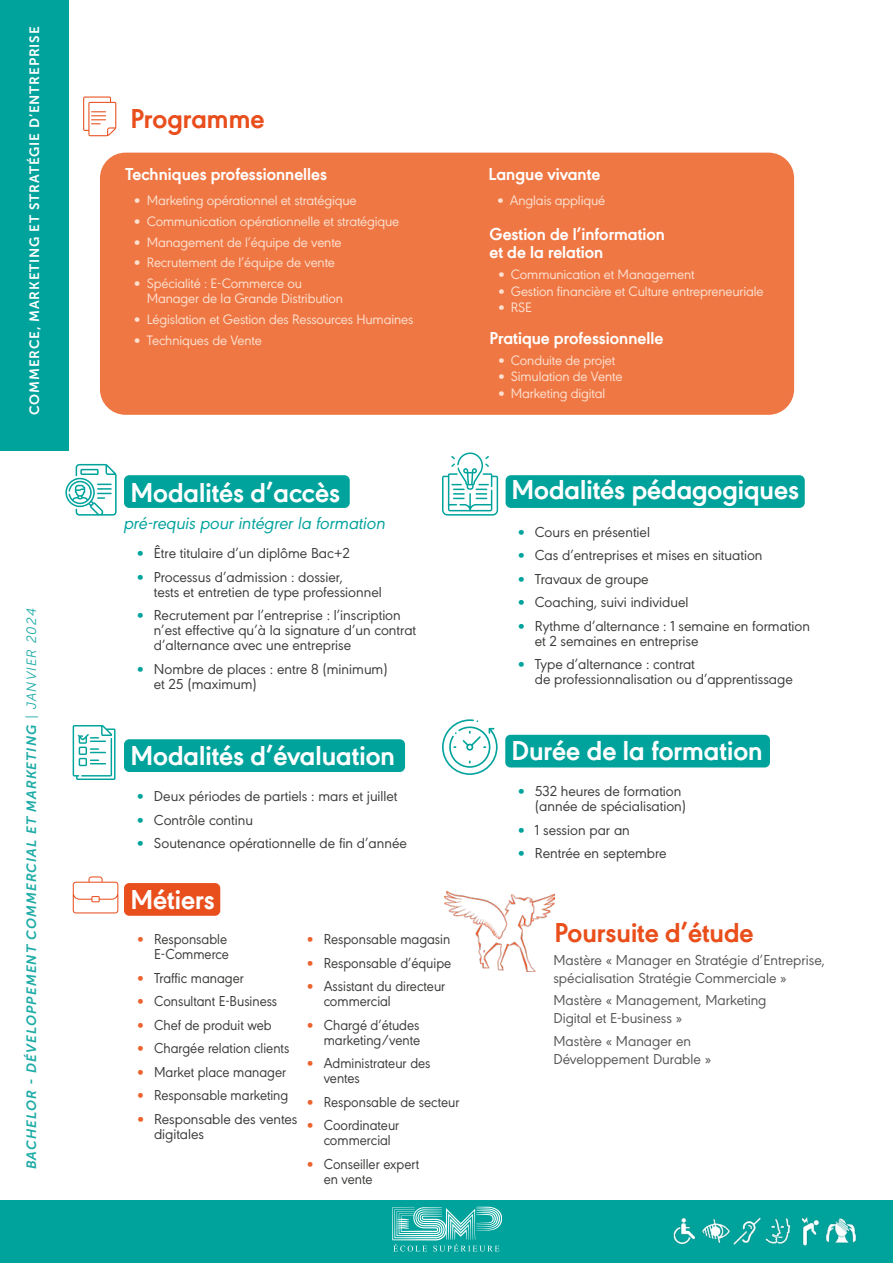
<style>
.page{position:relative;width:893px;height:1263px;background:#fff}
.page>*{position:absolute;margin:0;border:0;box-sizing:border-box;transform-origin:0 0}
.t1{font:700 28.5px "URW Geometric";color:#fff}
.t2{font:700 28.5px "URW Geometric";color:#e94e1b}
.t3{font:700 28.5px "URW Geometric";color:#e94e1d}
.t4{font:700 18px/18px "URW Geometric";color:#fff}
.t5{font:italic 18px "URW Geometric";color:#00a39c}
.t6{font:15px/15px "URW Geometric";color:#3c3c3b}
.t7{font:15px/15px "URW Geometric";color:#3c3c3b;scale:.95 1}
.t8{font:15px/18px "URW Geometric";color:#575756}
.t9{font:14.25px/15px "URW Geometric";letter-spacing:-.01em;color:#fde0d0}
.t10{font:italic 13.5px "Museo Sans 700";letter-spacing:.08em;color:#1caba6}
.t11{font:13.5px "Museo Sans 700";letter-spacing:.06em;color:#fff}
.s1{font-family:"Museo Sans 300"}
.s2{color:#00a39c}
.s3{color:#ec632e}
</style>
<div class="page">
<div style="left:124px;top:883px;width:96px;height:33px;background:#e94e1d;border-radius:5px"></div>
<div style="left:506px;top:475px;width:299px;height:33px;background:#00a39c;border-radius:5px"></div>
<div style="left:124px;top:739px;width:281px;height:33px;background:#00a39c;border-radius:5px"></div>
<div style="left:124px;top:475px;width:226px;height:33px;background:#00a39c;border-radius:5px"></div>
<div style="left:100px;top:153px;width:694px;height:262px;background:#ef7743;border-radius:26px"></div>
<svg style="left:83px;top:97px;width:33px;height:39px"></svg>
<div style="left:0;top:0;width:68px;height:450px;background:#00a39c"></div>
<div style="left:505px;top:735px;width:265px;height:32px;background:#00a39c;border-radius:5px"></div>
<img style="left:444px;top:892px;width:110px;height:79px">
<svg style="left:73px;top:876px;width:45px;height:37px"></svg>
<svg style="left:442px;top:719px;width:56px;height:56px"></svg>
<svg style="left:65px;top:464px;width:52px;height:52px"></svg>
<svg style="left:73px;top:725px;width:43px;height:55px"></svg>
<svg style="left:442px;top:452px;width:56px;height:64px"></svg>
<div style="left:0;top:1200px;width:893px;height:63px;background:#00a39c"></div>
<svg style="left:392px;top:1207px;width:110px;height:44px"></svg>
<img style="left:673px;top:1217px;width:183px;height:29px">
<p class="t11" style="left:27px;top:415px;width:390px;rotate:-90deg">COMMERCE, MARKETING ET STRATÉGIE D’ENTREPRISE</p>
<p class="t10" style="left:24px;top:1169px;width:563px;rotate:-90deg">BACHELOR - DÉVELOPPEMENT COMMERCIAL ET MARKETING <span class="s1">| JANVIER 2024</span></p>
<h1 class="t3" style="left:130px;top:97px;width:136px">Programme</h1>
<p class="t4" style="left:125px;top:164px;width:203px">Techniques professionnelles</p>
<p class="t9" style="left:134px;top:192px;width:224px">• Marketing opérationnel et stratégique</p>
<p class="t9" style="left:134px;top:213px;width:267px">• Communication opérationnelle et stratégique</p>
<p class="t9" style="left:134px;top:233px;width:209px">• Management de l’équipe de vente</p>
<p class="t9" style="left:134px;top:254px;width:203px">• Recrutement de l’équipe de vente</p>
<p class="t9" style="left:147px;top:275px;width:198px;text-indent:-13px">• Spécialité : E-Commerce ou<br>Manager de la Grande Distribution</p>
<p class="t9" style="left:134px;top:311px;width:281px">• Législation et Gestion des Ressources Humaines</p>
<p class="t9" style="left:134px;top:331px;width:129px">• Techniques de Vente</p>
<p class="t4" style="left:489px;top:164px;width:113px">Langue vivante</p>
<p class="t9" style="left:497px;top:192px;width:110px">• Anglais appliqué</p>
<p class="t4" style="left:489px;top:224px;width:177px">Gestion de l’information et de la relation</p>
<p class="t9" style="left:498px;top:266px;width:198px">• Communication et Management</p>
<p class="t9" style="left:498px;top:282px;width:267px">• Gestion financière et Culture entrepreneuriale</p>
<p class="t9" style="left:498px;top:299px;width:35px">• RSE</p>
<p class="t4" style="left:489px;top:328px;width:175px">Pratique professionnelle</p>
<p class="t9" style="left:498px;top:351px;width:119px">• Conduite de projet</p>
<p class="t9" style="left:498px;top:368px;width:126px">• Simulation de Vente</p>
<p class="t9" style="left:498px;top:384px;width:109px">• Marketing digital</p>
<h1 class="t1" style="left:130px;top:471px;width:211px">Modalités d’accès</h1>
<h1 class="t1" style="left:511px;top:468px;width:289px">Modalités pédagogiques</h1>
<p class="t5" style="left:124px;top:510px;width:263px">pré-requis pour intégrer la formation</p>
<p class="t6" style="left:137px;top:544px;width:214px"><span class="s2">•</span> Être titulaire d’un diplôme Bac+2</p>
<p class="t6" style="left:154px;top:568px;width:230px;text-indent:-17px"><span class="s2">•</span> Processus d’admission : dossier,<br>tests et entretien de type professionnel</p>
<p class="t6" style="left:154px;top:606px;width:264px;text-indent:-17px"><span class="s2">•</span> Recrutement par l’entreprise : l’inscription n’est effective qu’à la signature d’un contrat d’alternance avec une entreprise</p>
<p class="t6" style="left:154px;top:660px;width:236px;text-indent:-17px"><span class="s2">•</span> Nombre de places : entre 8 (minimum) et 25 (maximum)</p>
<p class="t6" style="left:518px;top:523px;width:134px"><span class="s2">•</span> Cours en présentiel</p>
<p class="t6" style="left:518px;top:547px;width:246px"><span class="s2">•</span> Cas d’entreprises et mises en situation</p>
<p class="t6" style="left:518px;top:570px;width:132px"><span class="s2">•</span> Travaux de groupe</p>
<p class="t6" style="left:518px;top:594px;width:172px"><span class="s2">•</span> Coaching, suivi individuel</p>
<p class="t6" style="left:535px;top:617px;width:277px;text-indent:-17px"><span class="s2">•</span> Rythme d’alternance : 1 semaine en formation et 2 semaines en entreprise</p>
<p class="t6" style="left:535px;top:656px;width:259px;text-indent:-17px"><span class="s2">•</span> Type d’alternance : contrat<br>de professionnalisation ou d’apprentissage</p>
<h1 class="t1" style="left:130px;top:734px;width:266px">Modalités d’évaluation</h1>
<p class="t6" style="left:137px;top:788px;width:262px"><span class="s2">•</span> Deux périodes de partiels : mars et juillet</p>
<p class="t6" style="left:137px;top:811px;width:118px"><span class="s2">•</span> Contrôle continu</p>
<p class="t6" style="left:137px;top:835px;width:271px"><span class="s2">•</span> Soutenance opérationnelle de fin d’année</p>
<h1 class="t1" style="left:130px;top:878px;width:86px">Métiers</h1>
<p class="t7" style="left:137px;top:931px;width:98px;text-align:right"><span class="s3">•</span> Responsable<br>E-Commerce</p>
<p class="t7" style="left:137px;top:969px;width:114px"><span class="s3">•</span> Traffic manager</p>
<p class="t7" style="left:137px;top:993px;width:149px"><span class="s3">•</span> Consultant E-Business</p>
<p class="t7" style="left:137px;top:1016px;width:143px"><span class="s3">•</span> Chef de produit web</p>
<p class="t7" style="left:137px;top:1040px;width:162px"><span class="s3">•</span> Chargée relation clients</p>
<p class="t7" style="left:137px;top:1063px;width:159px"><span class="s3">•</span> Market place manager</p>
<p class="t7" style="left:137px;top:1087px;width:161px"><span class="s3">•</span> Responsable marketing</p>
<p class="t6" style="left:154px;top:1110px;width:145px;text-indent:-17px"><span class="s3">•</span> Responsable des ventes digitales</p>
<p class="t7" style="left:307px;top:931px;width:153px"><span class="s3">•</span> Responsable magasin</p>
<p class="t7" style="left:307px;top:954px;width:154px"><span class="s3">•</span> Responsable d’équipe</p>
<p class="t7" style="left:324px;top:978px;width:130px;text-indent:-17px"><span class="s3">•</span> Assistant du directeur commercial</p>
<p class="t7" style="left:307px;top:1016px;width:121px;text-align:right"><span class="s3">•</span> Chargé d’études marketing/vente</p>
<p class="t7" style="left:324px;top:1055px;width:114px;text-indent:-17px"><span class="s3">•</span> Administrateur des ventes</p>
<p class="t7" style="left:307px;top:1093px;width:162px"><span class="s3">•</span> Responsable de secteur</p>
<p class="t7" style="left:307px;top:1117px;width:99px;text-align:center"><span class="s3">•</span> Coordinateur commercial</p>
<p class="t7" style="left:324px;top:1155px;width:102px;text-indent:-17px"><span class="s3">•</span> Conseiller expert en vente</p>
<h1 class="t1" style="left:511px;top:729px;width:253px">Durée de la formation</h1>
<p class="t6" style="left:535px;top:782px;width:153px;text-indent:-17px"><span class="s2">•</span> 532 heures de formation (année de spécialisation)</p>
<p class="t6" style="left:518px;top:821px;width:114px"><span class="s2">•</span> 1 session par an</p>
<p class="t6" style="left:518px;top:844px;width:150px"><span class="s2">•</span> Rentrée en septembre</p>
<h1 class="t2" style="left:554px;top:911px;width:201px">Poursuite d’étude</h1>
<p class="t8" style="left:553px;top:950px;width:273px">Mastère « Manager en Stratégie d’Entreprise, spécialisation Stratégie Commerciale »</p>
<p class="t8" style="left:553px;top:990px;width:215px">Mastère « Management, Marketing<br>Digital et E-business »</p>
<p class="t8" style="left:553px;top:1031px;width:159px">Mastère « Manager en<br>Développement Durable »</p>
</div>
